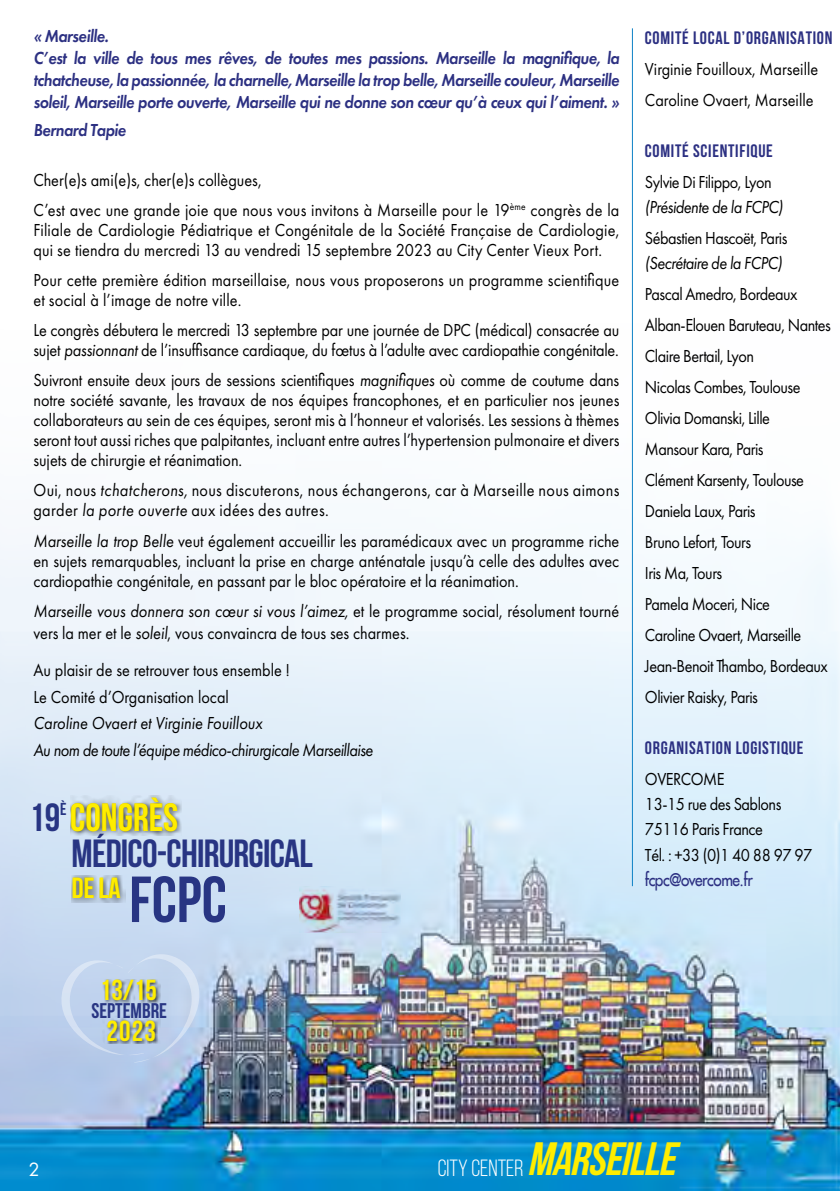
<style>
.page{position:relative;width:840px;height:1191px;background:#fff}
.page>*{position:absolute;margin:0;border:0;box-sizing:border-box;transform-origin:0 0}
.t1{font:700 65px "Bebas Neue";color:#283583}
.t2{font:700 39.2px "Bebas Neue";letter-spacing:-.02em;color:#283583}
.t3{font:700 39.2px "Bebas Neue";color:#ffed00}
.t4{font:700 29px/40.4px "Bebas Neue";color:#ffed00}
.t5{font:23.4px "Bebas Neue";color:#fff}
.t6{font:700 21.2px "Bebas Neue";color:#283583}
.t7{font:20px "Futura PT";color:#fff}
.t8{font:18px/20px "Futura PT";color:#000;scale:.9 1}
.t9{font:18px/31px "Futura PT";letter-spacing:-.03em;color:#000;scale:.9 1}
.t10{font:italic 600 18px/22px "Futura PT";letter-spacing:-.03em;color:#2c3082;scale:.9 1}
.t11{font:italic 18px/26.4px "Futura PT";letter-spacing:-.03em;color:#000;scale:.9 1}
.t12{font:18px/20px "Futura PT";letter-spacing:.02em;color:#000;scale:.9 1}
.t13{font:700 18px "Bebas Neue";letter-spacing:.04em;color:#2c3082}
.t14{font:700 17.4px "Bebas Neue";color:#283583}
.t15{font:17px "Futura LT";letter-spacing:-.03em;color:#2c3082;scale:.9 1}
.s1{font-style:italic}
.s2{color:#283583}
.s3{font-weight:700;font-style:italic;font-size:46.6px;color:#ffed00}
</style>
<div class="page">
<img style="left:0;top:261px;width:839px;height:930px">
<hr style="left:631px;top:28px;width:1px;height:858px;background:#0e81c5">
<img style="left:299px;top:886px;width:101px;height:46px">
<svg style="left:59px;top:953px;width:142px;height:109px;background:#c0d3ed"></svg>
<div style="left:102px;top:979px;width:59px;height:65px;background:#000;opacity:.65"></div>
<div style="left:70px;top:795px;width:111px;height:40px;background:#000;opacity:.65"></div>
<div style="left:72px;top:875px;width:54px;height:27px;background:#000;opacity:.65"></div>
<p class="t10" style="left:33px;top:25px;width:652px">« Marseille.<br>C’est la ville de tous mes rêves, de toutes mes passions. Marseille la magnifique, la tchatcheuse, la passionnée, la charnelle, Marseille la trop belle, Marseille couleur, Marseille soleil, Marseille porte ouverte, Marseille qui ne donne son cœur qu’à ceux qui l’aiment. »</p>
<p class="t10" style="left:33px;top:119px;width:104px">Bernard Tapie</p>
<p class="t8" style="left:33px;top:165px;width:652px;line-height:30px">Cher(e)s ami(e)s, cher(e)s collègues,<br>C’est avec une grande joie que nous vous invitons à Marseille pour le 19<sup>ème</sup> congrès de la</p>
<p class="t8" style="left:33px;top:220px;width:652px">Filiale de Cardiologie Pédiatrique et Congénitale de la Société Française de Cardiologie, qui se tiendra du mercredi 13 au vendredi 15 septembre 2023 au City Center Vieux Port.</p>
<p class="t8" style="left:33px;top:270px;width:652px">Pour cette première édition marseillaise, nous vous proposerons un programme scientifique et social à l’image de notre ville.</p>
<p class="t8" style="left:33px;top:320px;width:652px">Le congrès débutera le mercredi 13 septembre par une journée de DPC (médical) consacrée au sujet <span class="s1">passionnant</span> de l’insuffisance cardiaque, du fœtus à l’adulte avec cardiopathie congénitale.</p>
<p class="t8" style="left:33px;top:370px;width:652px;text-align:justify">Suivront ensuite deux jours de sessions scientifiques <span class="s1">magnifiques</span> où comme de coutume dans notre société savante, les travaux de nos équipes francophones, et en particulier nos jeunes collaborateurs au sein de ces équipes, seront mis à l’honneur et valorisés. Les sessions à thèmes seront tout aussi riches que palpitantes, incluant entre autres l’hypertension pulmonaire et divers sujets de chirurgie et réanimation.</p>
<p class="t12" style="left:33px;top:480px;width:652px">Oui, nous <span class="s1">tchatcherons,</span> nous discuterons, nous échangerons, car à Marseille nous aimons garder <span class="s1">la porte ouverte</span> aux idées des autres.</p>
<p class="t8" style="left:33px;top:530px;width:652px;text-align:justify"><span class="s1">Marseille la trop Belle</span> veut également accueillir les paramédicaux avec un programme riche en sujets remarquables, incluant la prise en charge anténatale jusqu’à celle des adultes avec cardiopathie congénitale, en passant par le bloc opératoire et la réanimation.</p>
<p class="t8" style="left:33px;top:599px;width:652px;line-height:22px"><span class="s1">Marseille vous donnera son cœur si vous l’aimez,</span> et le programme social, résolument tourné vers la mer et le <span class="s1">soleil</span>, vous convaincra de tous ses charmes.</p>
<p class="t8" style="left:33px;top:657px;width:286px;line-height:26.4px">Au plaisir de se retrouver tous ensemble !<br>Le Comité d’Organisation local</p>
<p class="t11" style="left:33px;top:710px;width:378px">Caroline Ovaert et Virginie Fouilloux<br>Au nom de toute l’équipe médico-chirurgicale Marseillaise</p>
<h2 class="t3" style="left:29px;top:796px;width:150px"><span class="s2">1</span><span class="s2">9</span> CONGRÈS</h2>
<p class="t14" style="left:60px;top:800px;width:8px">È</p>
<h2 class="t2" style="left:71px;top:832px;width:242px">MÉDICO-CHIRURGICAL</h2>
<h1 class="t1" style="left:129px;top:864px;width:99px">FCPC</h1>
<h3 class="t4" style="left:72px;top:867px;width:50px">DE LA</h3>
<h3 class="t4" style="left:100px;top:970px;width:58px">13/15<br>2023</h3>
<p class="t6" style="left:91px;top:999px;width:77px">SEPTEMBRE</p>
<p class="t13" style="left:644px;top:28px;width:189px">COMITÉ LOCAL D’ORGANISATION</p>
<p class="t8" style="left:644px;top:53px;width:194px;line-height:31px">Virginie Fouilloux, Marseille<br>Caroline Ovaert, Marseille</p>
<p class="t13" style="left:644px;top:140px;width:129px">COMITÉ SCIENTIFIQUE</p>
<p class="t9" style="left:644px;top:166px;width:142px">Sylvie Di Filippo, Lyon</p>
<p class="t11" style="left:644px;top:194px;width:155px">(Présidente de la FCPC)</p>
<p class="t9" style="left:644px;top:222px;width:160px">Sébastien Hascoët, Paris</p>
<p class="t11" style="left:644px;top:250px;width:154px">(Secrétaire de la FCPC)</p>
<p class="t9" style="left:644px;top:279px;width:208px">Pascal Amedro, Bordeaux<br>Alban-Elouen Baruteau, Nantes<br>Claire Bertail, Lyon<br>Nicolas Combes, Toulouse<br>Olivia Domanski, Lille<br>Mansour Kara, Paris<br>Clément Karsenty, Toulouse<br>Daniela Laux, Paris<br>Bruno Lefort, Tours<br>Iris Ma, Tours<br>Pamela Moceri, Nice<br>Caroline Ovaert, Marseille<br>Jean-Benoit Thambo, Bordeaux<br>Olivier Raisky, Paris</p>
<p class="t13" style="left:644px;top:737px;width:160px">ORGANISATION LOGISTIQUE</p>
<p class="t9" style="left:644px;top:766px;width:187px;line-height:25.4px">OVERCOME<br>13-15 rue des Sablons<br>75116 Paris France<br>Tél. : +33 (0)1 40 88 97 97</p>
<p class="t15" style="left:644px;top:868px;width:121px">fcpc@overcome.fr</p>
<p class="t7" style="left:28px;top:1157px;width:13px">2</p>
<p class="t5" style="left:437px;top:1155px;width:249px">CITY CENTER<span class="s3">MARSEILLE</span></p>
</div>
